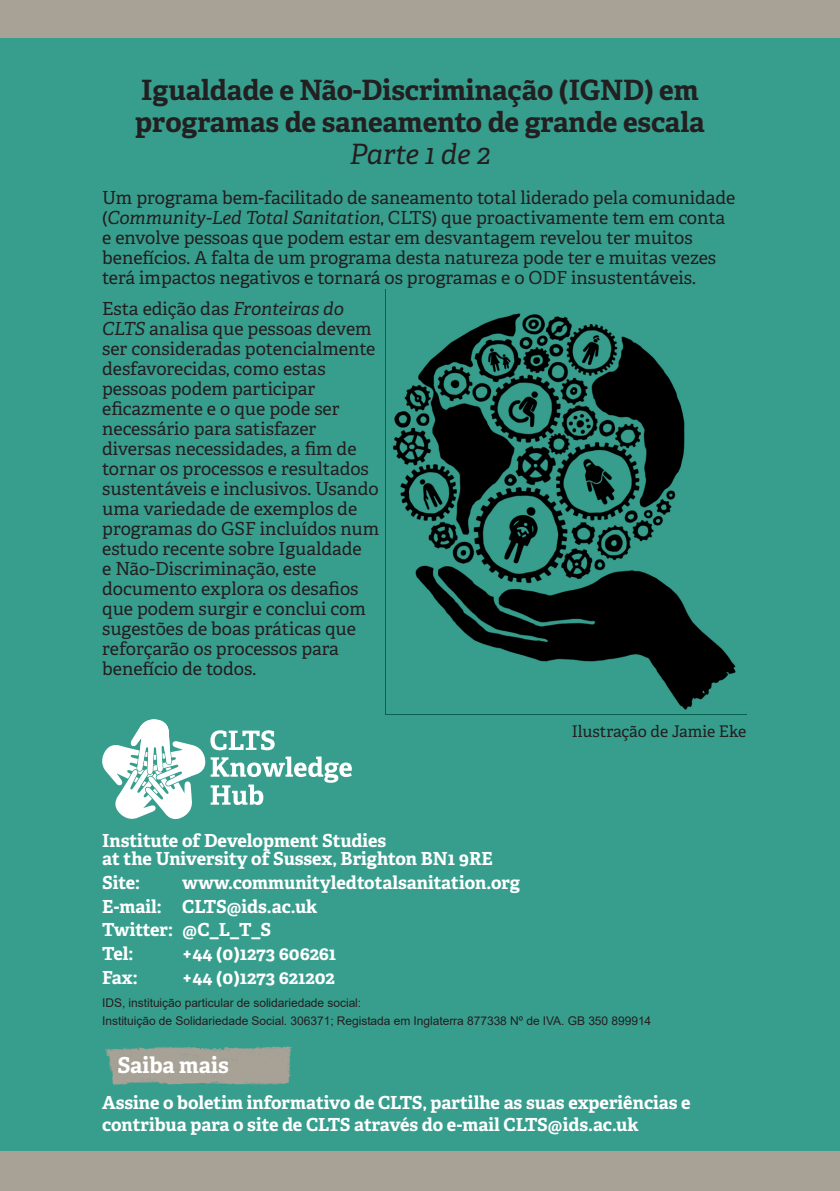
<style>
.page{position:relative;width:840px;height:1191px;background:#fff}
.page>*{position:absolute;margin:0;border:0;box-sizing:border-box;transform-origin:0 0}
.t1{font:700 28px/32px "Adelle Basic";letter-spacing:-.005em;color:#231f20}
.t2{font:italic 28px "Adelle";letter-spacing:-.005em;color:#231f20}
.Wording_on_strips{font:700 22px "Adelle Basic";color:#fff}
.t3{font:18px/20px "Adelle";color:#231f20}
.Contact_info_main{font:700 18px/18px "Adelle Basic";color:#fff}
.t4{font:16px "Adelle";color:#231f20}
.Contact_info_Arial_b{font:12px "Arial";letter-spacing:-.005em;color:#231f20}
.s1{font-style:italic}
</style>
<div class="page">
<div style="left:0;top:37px;width:839px;height:1114px;background:#379e8e"></div>
<div style="left:0;top:0;width:839px;height:37px;background:#a8a196"></div>
<div style="left:0;top:1151px;width:839px;height:40px;background:#a8a196"></div>
<img style="left:102px;top:1043px;width:195px;height:44px">
<svg style="left:102px;top:719px;width:249px;height:100px"></svg>
<img style="left:386px;top:289px;width:360px;height:425px">
<p class="t1" style="left:135px;top:74px;width:571px">Igualdade e Não-Discriminação (IGND) em programas de saneamento de grande escala</p>
<p class="t2" style="left:349px;top:133px;width:142px">Parte 1 de 2</p>
<p class="t3" style="left:102px;top:187px;width:634px">Um programa bem-facilitado de saneamento total liderado pela comunidade (<span class="s1">Community-Led Total Sanitation</span>, CLTS) que proactivamente tem em conta e envolve pessoas que podem estar em desvantagem revelou ter muitos benefícios. A falta de um programa desta natureza pode ter e muitas vezes terá impactos negativos e tornará os programas e o ODF insustentáveis.</p>
<p class="t3" style="left:102px;top:298px;width:278px">Esta edição das <span class="s1">Fronteiras do<br>CLTS</span> analisa que pessoas devem ser consideradas potencialmente desfavorecidas, como estas pessoas podem participar eficazmente e o que pode ser necessário para satisfazer diversas necessidades, a fim de tornar os processos e resultados sustentáveis e inclusivos. Usando uma variedade de exemplos de programas do GSF incluídos num estudo recente sobre Igualdade<br>e Não-Discriminação, este documento explora os desafios que podem surgir e conclui com sugestões de boas práticas que reforçarão os processos para benefício de todos.</p>
<p class="t4" style="left:571px;top:719px;width:176px">Ilustração de Jamie Eke</p>
<p class="Contact_info_main" style="left:102px;top:832px;width:392px">Institute of Development Studies<br>at the University of Sussex, Brighton BN1 9RE</p>
<p class="Contact_info_main" style="left:102px;top:873px;width:39px">Site:</p>
<p class="Contact_info_main" style="left:182px;top:873px;width:339px">www.communityledtotalsanitation.org</p>
<p class="Contact_info_main" style="left:102px;top:897px;width:217px">E-mail: CLTS@ids.ac.uk</p>
<p class="Contact_info_main" style="left:102px;top:921px;width:170px">Twitter: @C_L_T_S</p>
<p class="Contact_info_main" style="left:102px;top:944px;width:33px">Tel:</p>
<p class="Contact_info_main" style="left:182px;top:944px;width:155px">+44 (0)1273 606261</p>
<p class="Contact_info_main" style="left:102px;top:968px;width:37px">Fax:</p>
<p class="Contact_info_main" style="left:182px;top:968px;width:154px">+44 (0)1273 621202</p>
<p class="Contact_info_Arial_b" style="left:102px;top:995px;width:260px">IDS, instituição particular de solidariedade social:</p>
<p class="Contact_info_Arial_b" style="left:102px;top:1013px;width:550px">Instituição de Solidariedade Social. 306371; Registada em Inglaterra 877338 Nº de IVA. GB 350 899914</p>
<p class="Wording_on_strips" style="left:117px;top:1051px;width:113px">Saiba mais</p>
<p class="Contact_info_main" style="left:102px;top:1091px;width:589px;line-height:22px">Assine o boletim informativo de CLTS, partilhe as suas experiências e contribua para o site de CLTS através do e-mail CLTS@ids.ac.uk</p>
</div>
